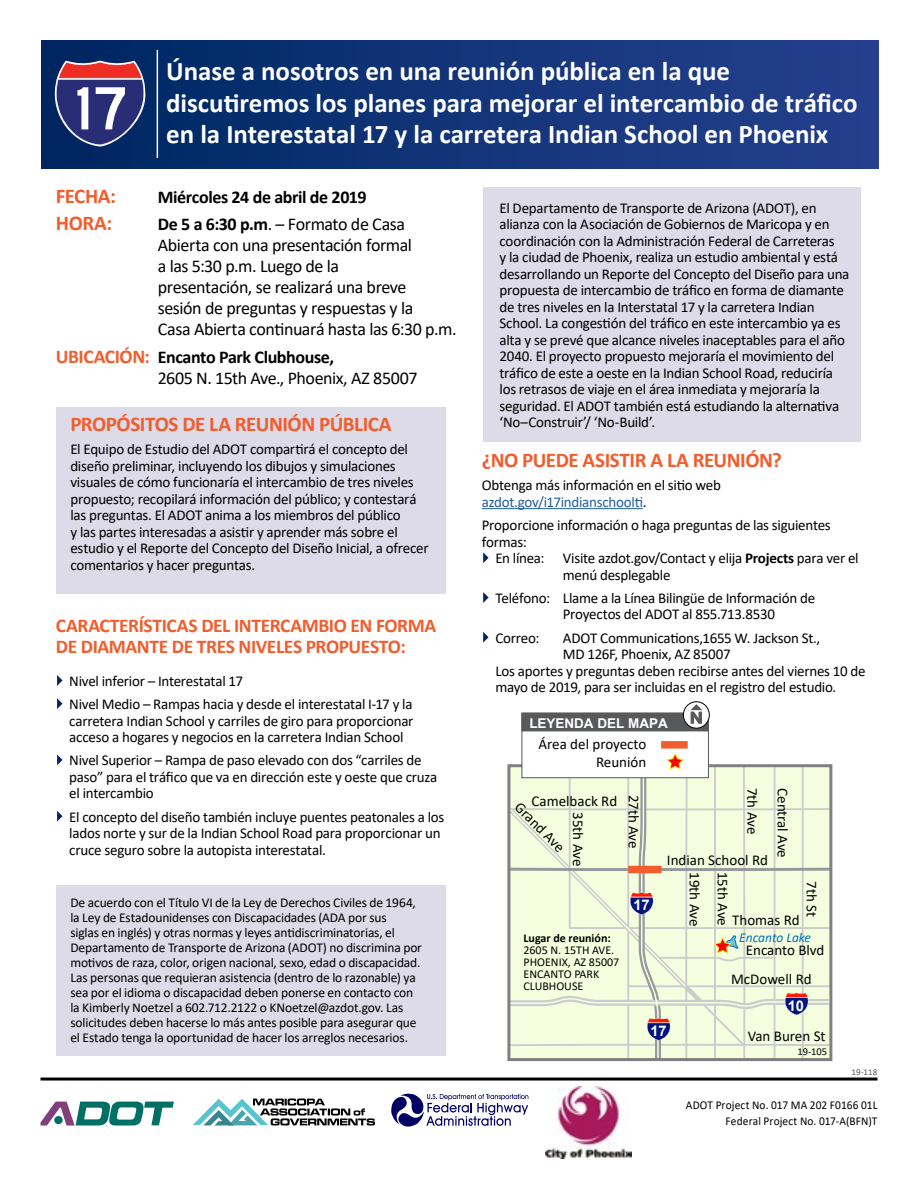
<style>
.page{position:relative;width:918px;height:1188px;background:#fff}
.page>*{position:absolute;margin:0;border:0;box-sizing:border-box;transform-origin:0 0}
.t1{font:62.85px "Highway Gothic";color:#fff}
.t2{font:700 27px/31.5px "Calibri";letter-spacing:-.005em;color:#fff}
.t3{font:700 21px "Calibri";letter-spacing:-.02em;color:#f15d2c}
.t4{font:700 19.5px/21px "Calibri";letter-spacing:-.02em;color:#f15d2c}
.t5{font:18px/21px "Calibri";letter-spacing:-.025em;color:#000}
.t6{font:700 18px "Calibri";letter-spacing:-.02em;color:#000}
.t7{font:15px/16.5px "Calibri";letter-spacing:-.015em;color:#000}
.t8{font:700 14.7px "Arial";color:#fff}
.t9{font:13.5px/15px "Calibri";letter-spacing:-.01em;color:#000}
.t10{font:700 13.5px "Arial";color:#fff}
.t11{font:italic 13.5px "Calibri";letter-spacing:-.005em;color:#0071bc}
.t12{font:12px/16.5px "Calibri";color:#000;text-align:right;scale:.95 1}
.t13{font:12px/12px "Calibri";color:#000}
.t14{font:700 12px "Calibri";color:#000}
.t15{font:10.5px "Calibri";color:#000}
.t16{font:9px "Calibri";color:#58595b}
.s1{font-weight:700}
.s2{font-weight:700;font-size:19.5px;color:#f15d2c}
.s3{color:#215e9e}
</style>
<div class="page">
<div style="left:56px;top:886px;width:390px;height:170px;background:#dcdbe7"></div>
<div style="left:56px;top:408px;width:390px;height:186px;background:#dcdbe7"></div>
<div style="left:483px;top:187px;width:378px;height:255px;background:#dcdbe7"></div>
<div style="left:522px;top:713px;width:186px;height:18px;background:#58595b"></div>
<svg style="left:683px;top:702px;width:26px;height:26px"></svg>
<div style="left:683px;top:701px;width:27px;height:28px;border:1px solid #000;border-radius:50%"></div>
<svg style="left:691px;top:704px;width:11px;height:20px"></svg>
<div style="left:661px;top:741px;width:27px;height:8px;background:#f15d2c"></div>
<svg style="left:507px;top:753px;width:326px;height:308px;background:#eaf1d8"></svg>
<hr style="left:482px;top:508px;width:161px;height:1px;background:#215e9e">
<div style="left:41px;top:40px;width:837px;height:128px;background:linear-gradient(to right,#002661,#26418e)"></div>
<hr style="left:157px;top:50px;width:1px;height:108px;background:#fff">
<svg style="left:54px;top:61px;width:92px;height:86px;background:#4b3c71"></svg>
<hr style="left:40px;top:1078px;width:838px;height:3px;background:#000">
<svg style="left:41px;top:1102px;width:133px;height:24px"></svg>
<svg style="left:193px;top:1098px;width:182px;height:27px"></svg>
<svg style="left:391px;top:1093px;width:137px;height:34px"></svg>
<img style="left:545px;top:1086px;width:86px;height:73px">
<h1 class="t1" style="left:73px;top:75px;width:57px">17</h1>
<h2 class="t2" style="left:166px;top:55px;width:693px">Únase a nosotros en una reunión pública en la que discutiremos los planes para mejorar el intercambio de tráfico en la Interestatal 17 y la carretera Indian School en Phoenix</h2>
<h3 class="t3" style="left:56px;top:181px;width:62px">FECHA:</h3>
<p class="t6" style="left:158px;top:184px;width:210px">Miércoles 24 de abril de 2019</p>
<h3 class="t3" style="left:56px;top:208px;width:58px">HORA:</h3>
<p class="t5" style="left:158px;top:213px;width:300px"><span class="s1">De 5 a 6:30 p.m</span>. – Formato de Casa Abierta con una presentación formal<br>a las 5:30 p.m. Luego de la<br>presentación, se realizará una breve<br>sesión de preguntas y respuestas y la<br>Casa Abierta continuará hasta las 6:30 p.m.</p>
<p class="t5" style="left:158px;top:346px;width:261px;text-indent:-102px"><span class="s2">UBICACIÓN:</span> <span class="s1">Encanto Park Clubhouse,<br></span>2605 N. 15th Ave., Phoenix, AZ 85007</p>
<p class="t7" style="left:500px;top:199px;width:352px">El Departamento de Transporte de Arizona (ADOT), en alianza con la Asociación de Gobiernos de Maricopa y en coordinación con la Administración Federal de Carreteras<br>y la ciudad de Phoenix, realiza un estudio ambiental y está desarrollando un Reporte del Concepto del Diseño para una propuesta de intercambio de tráfico en forma de diamante de tres niveles en la Interstatal 17 y la carretera Indian School. La congestión del tráfico en este intercambio ya es alta y se prevé que alcance niveles inaceptables para el año 2040. El proyecto propuesto mejoraría el movimiento del tráfico de este a oeste en la Indian School Road, reduciría los retrasos de viaje en el área inmediata y mejoraría la seguridad. El ADOT también está estudiando la alternativa</p>
<h3 class="t3" style="left:70px;top:409px;width:323px">PROPÓSITOS DE LA REUNIÓN PÚBLICA</h3>
<p class="t7" style="left:500px;top:414px;width:157px">‘No–Construir’/ ‘No-Build’.</p>
<p class="t7" style="left:70px;top:441px;width:360px">El Equipo de Estudio del ADOT compartirá el concepto del diseño preliminar, incluyendo los dibujos y simulaciones visuales de cómo funcionaría el intercambio de tres niveles propuesto; recopilará información del público; y contestará las preguntas. El ADOT anima a los miembros del público<br>y las partes interesadas a asistir y aprender más sobre el estudio y el Reporte del Concepto del Diseño Inicial, a ofrecer comentarios y hacer preguntas.</p>
<h3 class="t3" style="left:482px;top:445px;width:301px">¿NO PUEDE ASISTIR A LA REUNIÓN?</h3>
<p class="t7" style="left:482px;top:477px;width:241px">Obtenga más información en el sitio web <span class="s3">azdot.gov/i17indianschoolti</span>.</p>
<p class="t7" style="left:482px;top:517px;width:350px">Proporcione información o haga preguntas de las siguientes formas:</p>
<p class="t7" style="left:563px;top:550px;width:297px;text-indent:-68px">En línea: Visite azdot.gov/Contact y elija <span class="s1">Projects</span> para ver el menú desplegable</p>
<p class="t7" style="left:563px;top:589px;width:254px;text-indent:-68px">Teléfono: Llame a la Línea Bilingüe de Información de<br>Proyectos del ADOT al 855.713.8530</p>
<p class="t7" style="left:495px;top:629px;width:46px">Correo:</p>
<p class="t7" style="left:563px;top:629px;width:259px">ADOT Communications,1655 W. Jackson St.,</p>
<p class="t7" style="left:563px;top:646px;width:169px">MD 126F, Phoenix, AZ 85007</p>
<p class="t7" style="left:495px;top:662px;width:372px">Los aportes y preguntas deben recibirse antes del viernes 10 de</p>
<p class="t7" style="left:495px;top:679px;width:342px">mayo de 2019, para ser incluidas en el registro del estudio.</p>
<h3 class="t4" style="left:56px;top:615px;width:382px">CARACTERÍSTICAS DEL INTERCAMBIO EN FORMA<br>DE DIAMANTE DE TRES NIVELES PROPUESTO:</h3>
<p class="t7" style="left:69px;top:669px;width:345px;line-height:23.2px">Nivel inferior – Interestatal 17<br>Nivel Medio – Rampas hacia y desde el interestatal I-17 y la</p>
<p class="t7" style="left:69px;top:712px;width:346px">carretera Indian School y carriles de giro para proporcionar acceso a hogares y negocios en la carretera Indian School</p>
<p class="t7" style="left:69px;top:752px;width:369px">Nivel Superior – Rampa de paso elevado con dos “carriles de paso” para el tráfico que va en dirección este y oeste que cruza el intercambio</p>
<p class="t7" style="left:69px;top:808px;width:377px">El concepto del diseño también incluye puentes peatonales a los lados norte y sur de la Indian School Road para proporcionar un cruce seguro sobre la autopista interestatal.</p>
<p class="t9" style="left:70px;top:894px;width:353px">De acuerdo con el Título VI de la Ley de Derechos Civiles de 1964, la Ley de Estadounidenses con Discapacidades (ADA por sus<br>siglas en inglés) y otras normas y leyes antidiscriminatorias, el Departamento de Transporte de Arizona (ADOT) no discrimina por motivos de raza, color, origen nacional, sexo, edad o discapacidad.<br>Las personas que requieran asistencia (dentro de lo razonable) ya sea por el idioma o discapacidad deben ponerse en contacto con la Kimberly Noetzel a 602.712.2122 o KNoetzel@azdot.gov. Las solicitudes deben hacerse lo más antes posible para asegurar que el Estado tenga la oportunidad de hacer los arreglos necesarios.</p>
<p class="t10" style="left:530px;top:714px;width:140px">LEYENDA DEL MAPA</p>
<p class="t7" style="left:539px;top:734px;width:109px;line-height:18px;text-align:right">Área del proyecto<br>Reunión</p>
<p class="t7" style="left:532px;top:793px;width:87px">Camelback Rd</p>
<p class="t7" style="left:761px;top:788px;width:48px;rotate:90deg">7th Ave</p>
<p class="t7" style="left:791px;top:788px;width:71px;rotate:90deg">Central Ave</p>
<p class="t7" style="left:642px;top:795px;width:56px;rotate:90deg">27th Ave</p>
<p class="t7" style="left:523px;top:799px;width:65px;rotate:45deg">Grand Ave</p>
<p class="t7" style="left:587px;top:812px;width:56px;rotate:90deg">35th Ave</p>
<p class="t7" style="left:667px;top:852px;width:103px">Indian School Rd</p>
<p class="t7" style="left:731px;top:872px;width:56px;rotate:90deg">15th Ave</p>
<p class="t7" style="left:703px;top:872px;width:56px;rotate:90deg">19th Ave</p>
<p class="t7" style="left:820px;top:881px;width:37px;rotate:90deg">7th St</p>
<p class="t8" style="left:633px;top:895px;width:18px">17</p>
<p class="t7" style="left:732px;top:912px;width:69px">Thomas Rd</p>
<p class="t11" style="left:739px;top:928px;width:73px">Encanto Lake</p>
<p class="t14" style="left:523px;top:929px;width:89px">Lugar de reunión:</p>
<p class="t13" style="left:523px;top:944px;width:97px">2605 N. 15TH AVE.<br>PHOENIX, AZ 85007<br>ENCANTO PARK<br>CLUBHOUSE</p>
<p class="t7" style="left:746px;top:942px;width:80px">Encanto Blvd</p>
<p class="t7" style="left:731px;top:970px;width:82px">McDowell Rd</p>
<p class="t8" style="left:788px;top:995px;width:18px">10</p>
<p class="t8" style="left:650px;top:1021px;width:18px">17</p>
<p class="t7" style="left:748px;top:1028px;width:79px">Van Buren St</p>
<p class="t15" style="left:797px;top:1044px;width:31px">19-105</p>
<p class="t16" style="left:851px;top:1066px;width:28px">19-118</p>
<p class="t12" style="left:686px;top:1096px;width:203px">ADOT Project No. 017 MA 202 F0166 01L<br>Federal Project No. 017-A(BFN)T</p>
</div>
